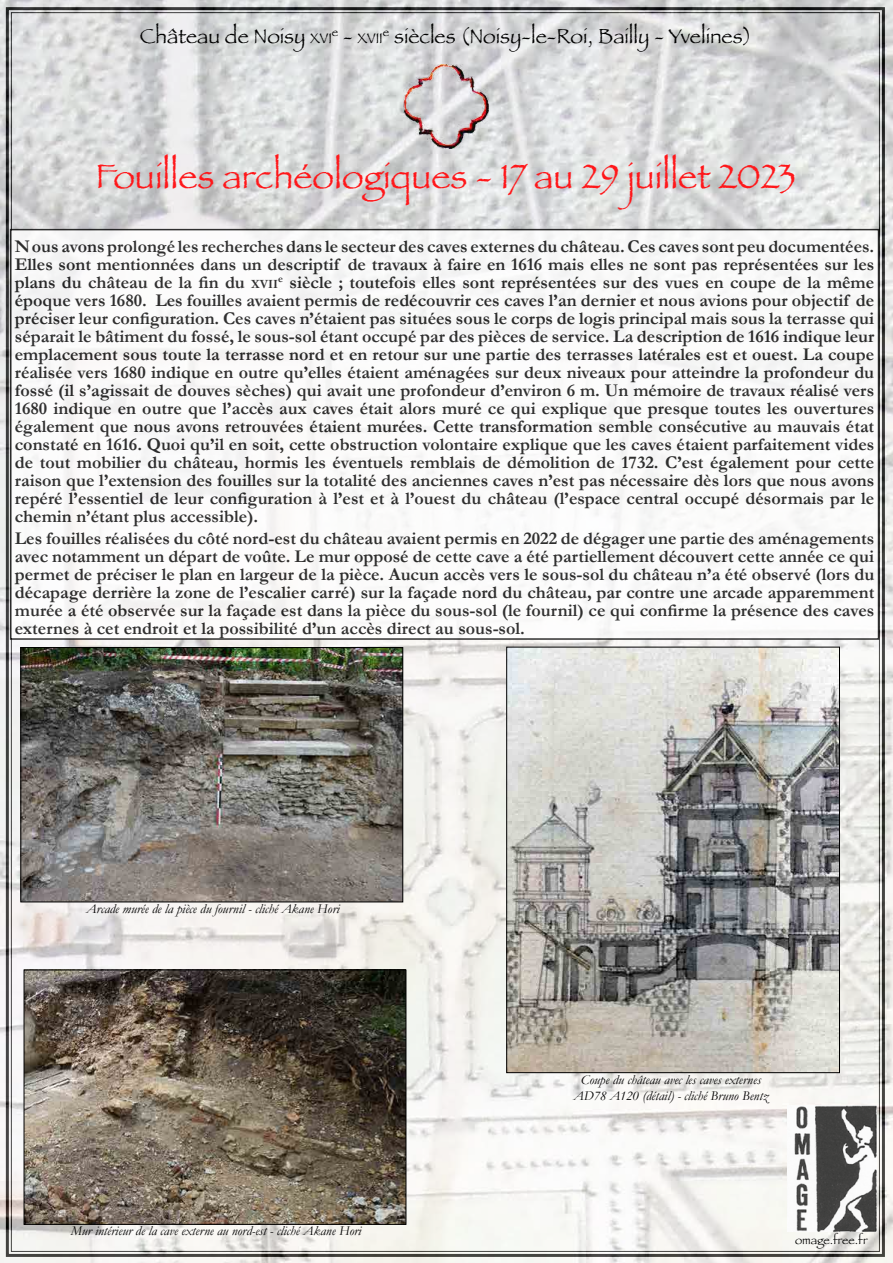
<style>
.page{position:relative;width:893px;height:1263px;background:#fff}
.page>*{position:absolute;margin:0;border:0;box-sizing:border-box;transform-origin:0 0}
.t1{font:36px "Papyrus";color:#ff171a}
.t2{font:21px "Papyrus";color:#000}
.t3{font:700 18px/18px "Garamond";color:#000;text-align:justify}
.t4{font:14.7px "Papyrus";color:#000}
.t5{font:italic 13.5px/16.2px "Garamond";color:#000;text-align:center}
.t6{font:12px "Papyrus";color:#000}
.s1{font-size:14.7px}
.s2{font-size:21px}
.s3{font-size:12.6px}
</style>
<div class="page">
<img style="left:0;top:0;width:893px;height:1263px">
<img style="left:403px;top:64px;width:85px;height:84px">
<img style="left:787px;top:1106px;width:89px;height:125px">
<img style="left:508px;top:649px;width:330px;height:422px">
<div style="left:506px;top:647px;width:334px;height:426px;border:1px solid #000"></div>
<img style="left:22px;top:649px;width:379px;height:251px">
<div style="left:20px;top:647px;width:383px;height:255px;border:1px solid #000"></div>
<div style="left:11px;top:230px;width:867px;height:409px;background:#fff"></div>
<div style="left:10px;top:229px;width:869px;height:411px;border:2px solid #000"></div>
<img style="left:26px;top:971px;width:378px;height:252px">
<div style="left:24px;top:969px;width:382px;height:256px;border:1px solid #000"></div>
<p class="t2" style="left:140px;top:23px;width:194px">Château de Noisy <span class="s1">XVI</span></p>
<p class="t4" style="left:332px;top:29px;width:52px"><sup>e</sup> <span class="s2">-</span> XVII</p>
<p class="t2" style="left:383px;top:23px;width:370px"><sup>e</sup> siècles (Noisy-le-Roi, Bailly - Yvelines)</p>
<h1 class="t1" style="left:95px;top:154px;width:702px">Fouilles archéologiques - 17 au 29 juillet 2023</h1>
<p class="t3" style="left:15px;top:237px;width:861px">Nous avons prolongé les recherches dans le secteur des caves externes du château. Ces caves sont peu documentées.<br>Elles sont mentionnées dans un descriptif de travaux à faire en 1616 mais elles ne sont pas représentées sur les plans du château de la fin du <span class="s3">xvii</span><sup>e</sup> siècle ; toutefois elles sont représentées sur des vues en coupe de la même époque vers 1680. Les fouilles avaient permis de redécouvrir ces caves l’an dernier et nous avions pour objectif de préciser leur configuration. Ces caves n’étaient pas situées sous le corps de logis principal mais sous la terrasse qui séparait le bâtiment du fossé, le sous-sol étant occupé par des pièces de service. La description de 1616 indique leur emplacement sous toute la terrasse nord et en retour sur une partie des terrasses latérales est et ouest. La coupe réalisée vers 1680 indique en outre qu’elles étaient aménagées sur deux niveaux pour atteindre la profondeur du fossé (il s’agissait de douves sèches) qui avait une profondeur d’environ 6 m. Un mémoire de travaux réalisé vers 1680 indique en outre que l’accès aux caves était alors muré ce qui explique que presque toutes les ouvertures également que nous avons retrouvées étaient murées. Cette transformation semble consécutive au mauvais état constaté en 1616. Quoi qu’il en soit, cette obstruction volontaire explique que les caves étaient parfaitement vides de tout mobilier du château, hormis les éventuels remblais de démolition de 1732. C’est également pour cette raison que l’extension des fouilles sur la totalité des anciennes caves n’est pas nécessaire dès lors que nous avons repéré l’essentiel de leur configuration à l’est et à l’ouest du château (l’espace central occupé désormais par le chemin n’étant plus accessible).</p>
<p class="t3" style="left:15px;top:529px;width:861px">Les fouilles réalisées du côté nord-est du château avaient permis en 2022 de dégager une partie des aménagements avec notamment un départ de voûte. Le mur opposé de cette cave a été partiellement découvert cette année ce qui permet de préciser le plan en largeur de la pièce. Aucun accès vers le sous-sol du château n’a été observé (lors du décapage derrière la zone de l’escalier carré) sur la façade nord du château, par contre une arcade apparemment murée a été observée sur la façade est dans la pièce du sous-sol (le fournil) ce qui confirme la présence des caves externes à cet endroit et la possibilité d’un accès direct au sous-sol.</p>
<p class="t5" style="left:86px;top:900px;width:255px">Arcade murée de la pièce du fournil - cliché Akane Hori</p>
<p class="t5" style="left:71px;top:1222px;width:292px">Mur intérieur de la cave externe au nord-est - cliché Akane Hori</p>
<p class="t5" style="left:574px;top:1071px;width:196px">Coupe du château avec les caves externes<br>AD78 A120 (détail) - cliché Bruno Bentz</p>
<p class="t6" style="left:795px;top:1232px;width:74px">omage.free.fr</p>
</div>
